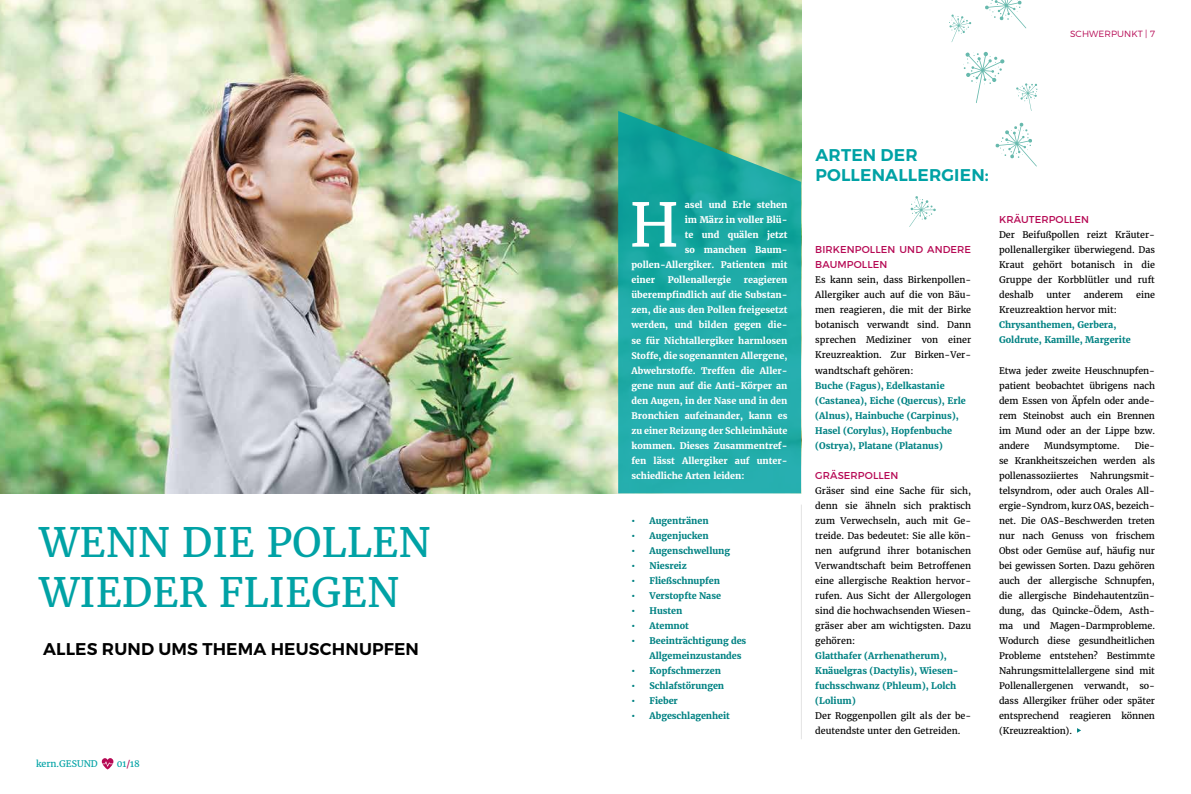
<style>
.page{position:relative;width:1191px;height:794px;background:#fff}
.page>*{position:absolute;margin:0;border:0;box-sizing:border-box;transform-origin:0 0}
.t1{font:60px "Merriweather";color:#fff}
.t2{font:40px/50px "Merriweather";color:#00a2a5}
.t3{font:600 17px "Montserrat";letter-spacing:.01em;color:#000}
.t4{font:600 17px/20.4px "Montserrat";letter-spacing:.01em;color:#00a2a5}
.t5{font:10px/15px "Montserrat";letter-spacing:.01em;color:#b60954}
.t6{font:9px/15px "Merriweather";color:#000;text-align:justify}
.t7{font:700 9px/15px "Merriweather";color:#fff;text-align:justify}
.t8{font:700 9px/15px "Merriweather";color:#008283}
.t9{font:9px "Merriweather";color:#00a2a5}
.t10{font:300 9px "Montserrat";letter-spacing:.01em;color:#b60954}
.s1{color:#b60954}
</style>
<div class="page">
<img style="left:0;top:0;width:801px;height:493px">
<svg style="left:618px;top:111px;width:183px;height:382px;fill:#22aca8"></svg>
<hr style="left:801px;top:504px;width:1px;height:235px;background:#e3e3e3">
<svg style="left:1077px;top:728px;width:4px;height:4px"></svg>
<svg style="left:995px;top:123px;width:41px;height:43px"></svg>
<svg style="left:1016px;top:83px;width:21px;height:28px"></svg>
<svg style="left:909px;top:196px;width:26px;height:31px"></svg>
<svg style="left:963px;top:52px;width:41px;height:51px"></svg>
<svg style="left:985px;top:0;width:41px;height:28px"></svg>
<svg style="left:949px;top:14px;width:22px;height:28px"></svg>
<svg style="left:102px;top:758px;width:12px;height:11px"></svg>
<h2 class="t2" style="left:40px;top:516px;width:392px">WENN DIE POLLEN<br>WIEDER FLIEGEN</h2>
<h3 class="t3" style="left:43px;top:638px;width:377px">ALLES RUND UMS THEMA HEUSCHNUPFEN</h3>
<p class="t9" style="left:36px;top:757px;width:63px">kern.GESUND</p>
<p class="t9" style="left:117px;top:757px;width:25px">01<span class="s1">/</span>18</p>
<p class="t10" style="left:1070px;top:28px;width:86px">SCHWERPUNKT | 7</p>
<p class="t7" style="left:685px;top:197px;width:104px">asel und Erle stehen</p>
<p class="t7" style="left:685px;top:212px;width:104px">im März in voller Blü-</p>
<p class="t7" style="left:685px;top:227px;width:104px">te und quälen jetzt</p>
<p class="t7" style="left:685px;top:242px;width:104px">so manchen Baum-</p>
<p class="t7" style="left:631px;top:257px;width:157px">pollen-Allergiker. Patienten mit</p>
<p class="t7" style="left:631px;top:272px;width:25px">einer</p>
<p class="t7" style="left:668px;top:272px;width:65px">Pollenallergie</p>
<h1 class="t1" style="left:629px;top:185px;width:51px">H</h1>
<p class="t7" style="left:631px;top:272px;width:157px;text-indent:112px">reagieren überempfindlich auf die Substan&shy;zen, die aus den Pollen freigesetzt werden, und bilden gegen die&shy;se für Nichtallergiker harmlosen Stoffe, die sogenannten Allergene, Abwehrstoffe. Treffen die Aller&shy;gene nun auf die Anti-Körper an den Augen, in der Nase und in den Bronchien aufeinander, kann es zu einer Reizung der Schleimhäute kommen. Dieses Zusammentref&shy;fen lässt Allergiker auf unter&shy;schiedliche Arten leiden:</p>
<p class="t8" style="left:631px;top:512px;width:79px">• Augentränen</p>
<p class="t8" style="left:631px;top:527px;width:79px">• Augenjucken</p>
<p class="t8" style="left:631px;top:542px;width:100px">• Augenschwellung</p>
<p class="t8" style="left:631px;top:557px;width:57px">• Niesreiz</p>
<p class="t8" style="left:631px;top:572px;width:90px">• Fließschnupfen</p>
<p class="t8" style="left:631px;top:588px;width:91px">• Verstopfte Nase</p>
<p class="t8" style="left:631px;top:603px;width:52px">• Husten</p>
<p class="t8" style="left:631px;top:618px;width:59px">• Atemnot</p>
<p class="t8" style="left:649px;top:633px;width:98px;text-indent:-18px">• Beeinträchtigung des<br>Allgemeinzustandes</p>
<p class="t8" style="left:631px;top:663px;width:91px">• Kopfschmerzen</p>
<p class="t8" style="left:631px;top:678px;width:94px">• Schlafstörungen</p>
<p class="t8" style="left:631px;top:693px;width:48px">• Fieber</p>
<p class="t8" style="left:631px;top:708px;width:100px">• Abgeschlagenheit</p>
<h3 class="t4" style="left:815px;top:145px;width:175px">ARTEN DER<br>POLLENALLERGIEN:</h3>
<p class="t5" style="left:815px;top:242px;width:157px">BIRKENPOLLEN UND ANDERE<br>BAUMPOLLEN</p>
<p class="t6" style="left:815px;top:272px;width:157px">Es kann sein, dass Birkenpollen-Allergiker auch auf die von Bäu&shy;men reagieren, die mit der Birke botanisch verwandt sind. Dann sprechen Mediziner von einer Kreuzreaktion. Zur Birken-Ver&shy;wandtschaft gehören:</p>
<p class="t8" style="left:815px;top:377px;width:152px">Buche (Fagus), Edelkastanie (Castanea), Eiche (Quercus), Erle (Alnus), Hainbuche (Carpinus),<br>Hasel (Corylus), Hopfenbuche (Ostrya), Platane (Platanus)</p>
<p class="t5" style="left:815px;top:467px;width:85px">GRÄSERPOLLEN</p>
<p class="t6" style="left:815px;top:482px;width:157px">Gräser sind eine Sache für sich, denn sie ähneln sich praktisch zum Verwechseln, auch mit Ge&shy;treide. Das bedeutet: Sie alle kön&shy;nen aufgrund ihrer botanischen Verwandtschaft beim Betroffenen eine allergische Reaktion hervor&shy;rufen. Aus Sicht der Allergologen sind die hochwachsenden Wiesen&shy;gräser aber am wichtigsten. Dazu gehören:</p>
<p class="t8" style="left:815px;top:647px;width:145px">Glatthafer (Arrhenatherum),<br>Knäuelgras (Dactylis), Wiesen&shy;fuchsschwanz (Phleum), Lolch (Lolium)</p>
<p class="t6" style="left:815px;top:707px;width:157px">Der Roggenpollen gilt als der be&shy;deutendste unter den Getreiden.</p>
<p class="t5" style="left:999px;top:212px;width:92px">KRÄUTERPOLLEN</p>
<p class="t6" style="left:999px;top:227px;width:157px">Der Beifußpollen reizt Kräuter&shy;pollenallergiker überwiegend. Das Kraut gehört botanisch in die Gruppe der Korbblütler und ruft deshalb</p>
<p class="t6" style="left:1046px;top:287px;width:26px">unter</p>
<p class="t6" style="left:1083px;top:287px;width:41px">anderem</p>
<p class="t6" style="left:1136px;top:287px;width:20px">eine</p>
<p class="t6" style="left:999px;top:302px;width:119px">Kreuzreaktion hervor mit:</p>
<p class="t8" style="left:999px;top:317px;width:133px">Chrysanthemen, Gerbera,<br>Goldrute, Kamille, Margerite</p>
<p class="t6" style="left:999px;top:362px;width:157px">Etwa jeder zweite Heuschnupfen&shy;patient beobachtet übrigens nach dem Essen von Äpfeln oder ande&shy;rem Steinobst auch ein Brennen im Mund oder an der Lippe bzw. andere</p>
<p class="t6" style="left:1044px;top:437px;width:77px">Mundsymptome.</p>
<p class="t6" style="left:999px;top:437px;width:157px;text-indent:136px">Die&shy;se Krankheitszeichen werden als pollenassoziiertes</p>
<p class="t6" style="left:999px;top:467px;width:157px;text-indent:91px">Nahrungsmit&shy;telsyndrom, oder auch Orales All&shy;ergie-Syndrom, kurz OAS, bezeich&shy;net. Die OAS-Beschwerden treten nur nach Genuss von frischem Obst oder Gemüse auf, häufig nur bei gewissen Sorten. Dazu gehören auch der allergische Schnupfen, die allergische Bindehautentzün&shy;dung, das Quincke-Ödem, Asth&shy;ma und Magen-Darmprobleme.<br>Wodurch diese gesundheitlichen Probleme entstehen? Bestimmte Nahrungsmittelallergene sind mit Pollenallergenen verwandt, so&shy;dass Allergiker früher oder später entsprechend reagieren können (Kreuzreaktion).</p>
</div>
